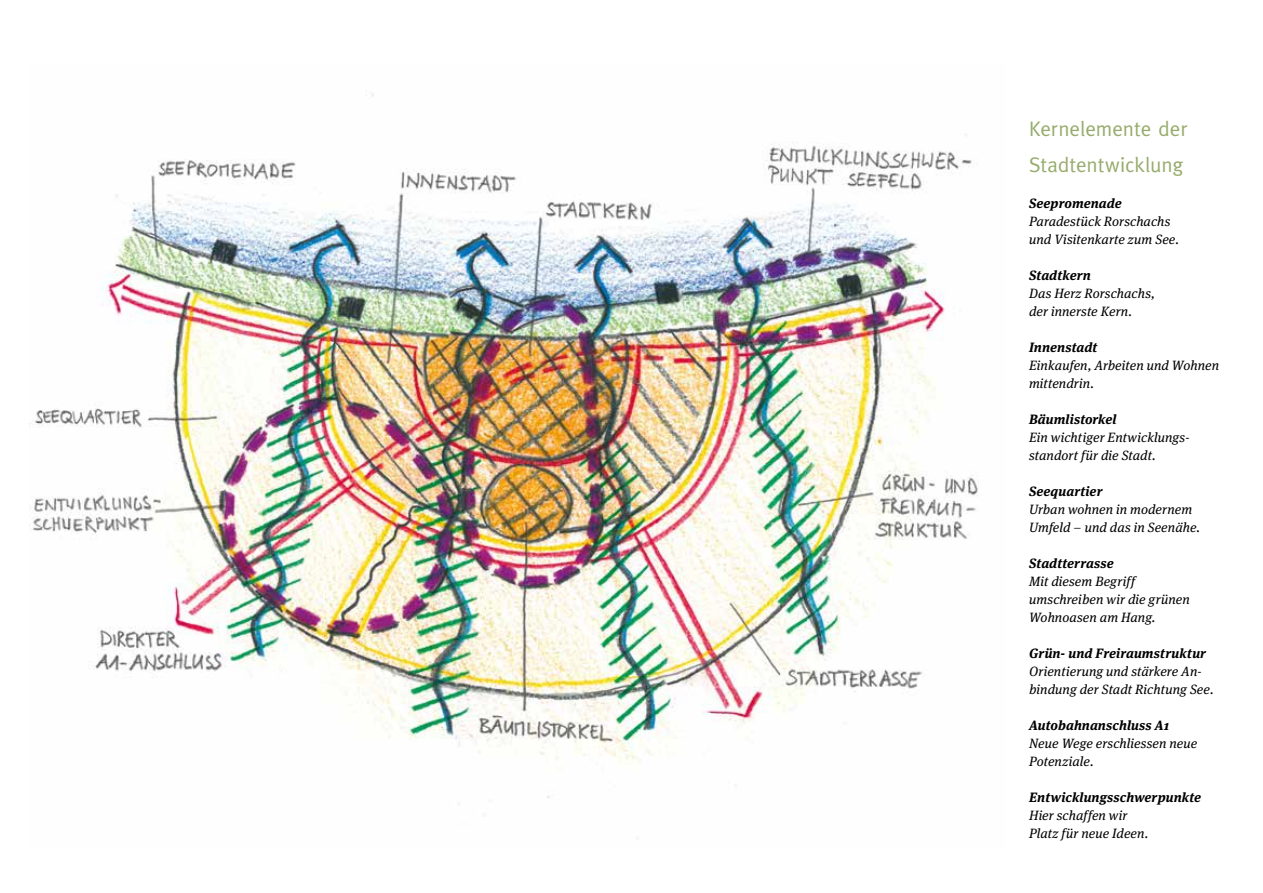
<style>
.page{position:relative;width:1263px;height:893px;background:#fff}
.page>*{position:absolute;margin:0;border:0;box-sizing:border-box;transform-origin:0 0}
.t1{font:21px/36px "Meta Plus";color:#96ac6c}
.t2{font:italic 13.5px/18px "Meta Serif Pro";letter-spacing:.005em;color:#000}
.t3{font:italic 700 13.5px "Meta Serif Pro";letter-spacing:.01em;color:#000}
</style>
<div class="page">
<img style="left:30px;top:93px;width:949px;height:712px">
<h1 class="t1" style="left:1029px;top:110px;width:159px">Kernelemente der<br>Stadtentwicklung</h1>
<p class="t3" style="left:1029px;top:192px;width:94px">Seepromenade</p>
<p class="t2" style="left:1029px;top:211px;width:151px">Paradestück Rorschachs und Visitenkarte zum See.</p>
<p class="t3" style="left:1029px;top:264px;width:63px">Stadtkern</p>
<p class="t2" style="left:1029px;top:283px;width:127px">Das Herz Rorschachs, der innerste Kern.</p>
<p class="t3" style="left:1029px;top:336px;width:70px">Innenstadt</p>
<p class="t2" style="left:1029px;top:355px;width:192px">Einkaufen, Arbeiten und Wohnen mittendrin.</p>
<p class="t3" style="left:1029px;top:408px;width:89px">Bäumlistorkel</p>
<p class="t2" style="left:1029px;top:427px;width:162px">Ein wichtiger Entwicklungs&shy;standort für die Stadt.</p>
<p class="t3" style="left:1029px;top:480px;width:75px">Seequartier</p>
<p class="t2" style="left:1029px;top:499px;width:172px">Urban wohnen in modernem<br>Umfeld – und das in Seenähe.</p>
<p class="t3" style="left:1029px;top:552px;width:86px">Stadtterrasse</p>
<p class="t2" style="left:1029px;top:571px;width:162px">Mit diesem Begriff umschreiben wir die grünen<br>Wohnoasen am Hang.</p>
<p class="t3" style="left:1029px;top:642px;width:178px">Grün- und Freiraumstruktur</p>
<p class="t2" style="left:1029px;top:661px;width:186px">Orientierung und stärkere An&shy;bindung der Stadt Richtung See.</p>
<p class="t3" style="left:1029px;top:714px;width:142px">Autobahnanschluss A1</p>
<p class="t2" style="left:1029px;top:733px;width:170px">Neue Wege erschliessen neue<br>Potenziale.</p>
<p class="t3" style="left:1029px;top:786px;width:174px">Entwicklungsschwerpunkte</p>
<p class="t2" style="left:1029px;top:805px;width:121px">Hier schaffen wir<br>Platz für neue Ideen.</p>
</div>
